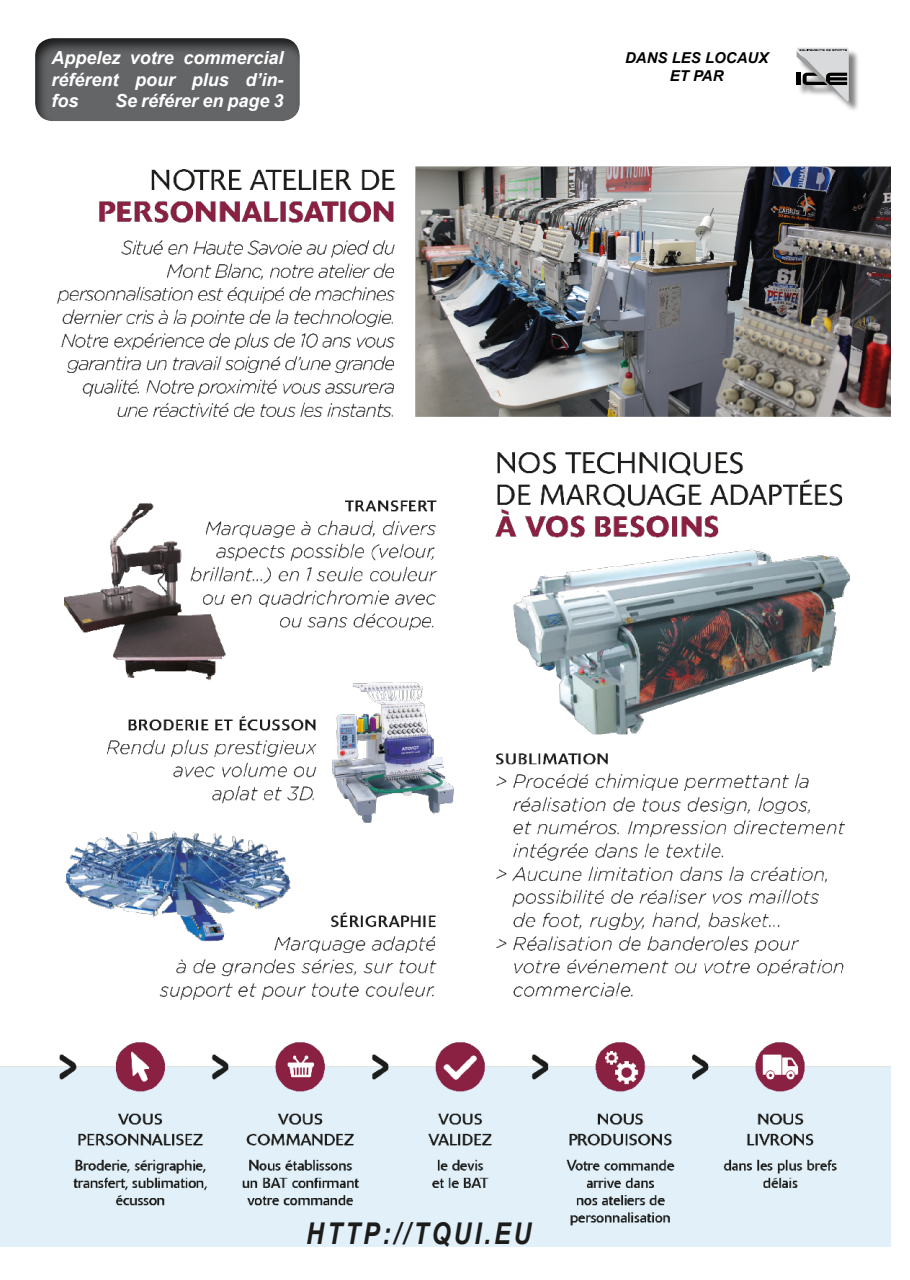
<style>
.page{position:relative;width:910px;height:1280px;background:#fff}
.page>*{position:absolute;margin:0;border:0;box-sizing:border-box;transform-origin:0 0}
.t1{font:italic 700 30px "Arial Narrow";letter-spacing:.1em;color:#1c1c1a}
.t2{font:italic 700 18px/21.6px "Arial";color:#fff;text-align:justify}
.t3{font:italic 700 15px/18px "Arial";color:#000;text-align:center}
</style>
<div class="page">
<img style="left:0;top:47px;width:890px;height:1199px">
<div style="left:798px;top:49px;width:62px;height:64px;background:#000;opacity:.5"></div>
<svg style="left:797px;top:48px;width:52px;height:54px"></svg>
<div style="left:0;top:43px;width:656px;height:89px;background:#fff"></div>
<div style="left:33px;top:38px;width:268px;height:85px;background:#000;opacity:.75"></div>
<div style="left:0;top:6px;width:30px;height:1053px;background:#fff"></div>
<p class="t2" style="left:52px;top:48px;width:234px">Appelez votre commercial référent pour plus d’in&shy;fos</p>
<p class="t2" style="left:115px;top:91px;width:170px">Se référer en page 3</p>
<p class="t3" style="left:625px;top:49px;width:145px">DANS LES LOCAUX<br>ET PAR</p>
<h1 class="t1" style="left:306px;top:1211px;width:226px">HTTP://TQUI.EU</h1>
</div>
